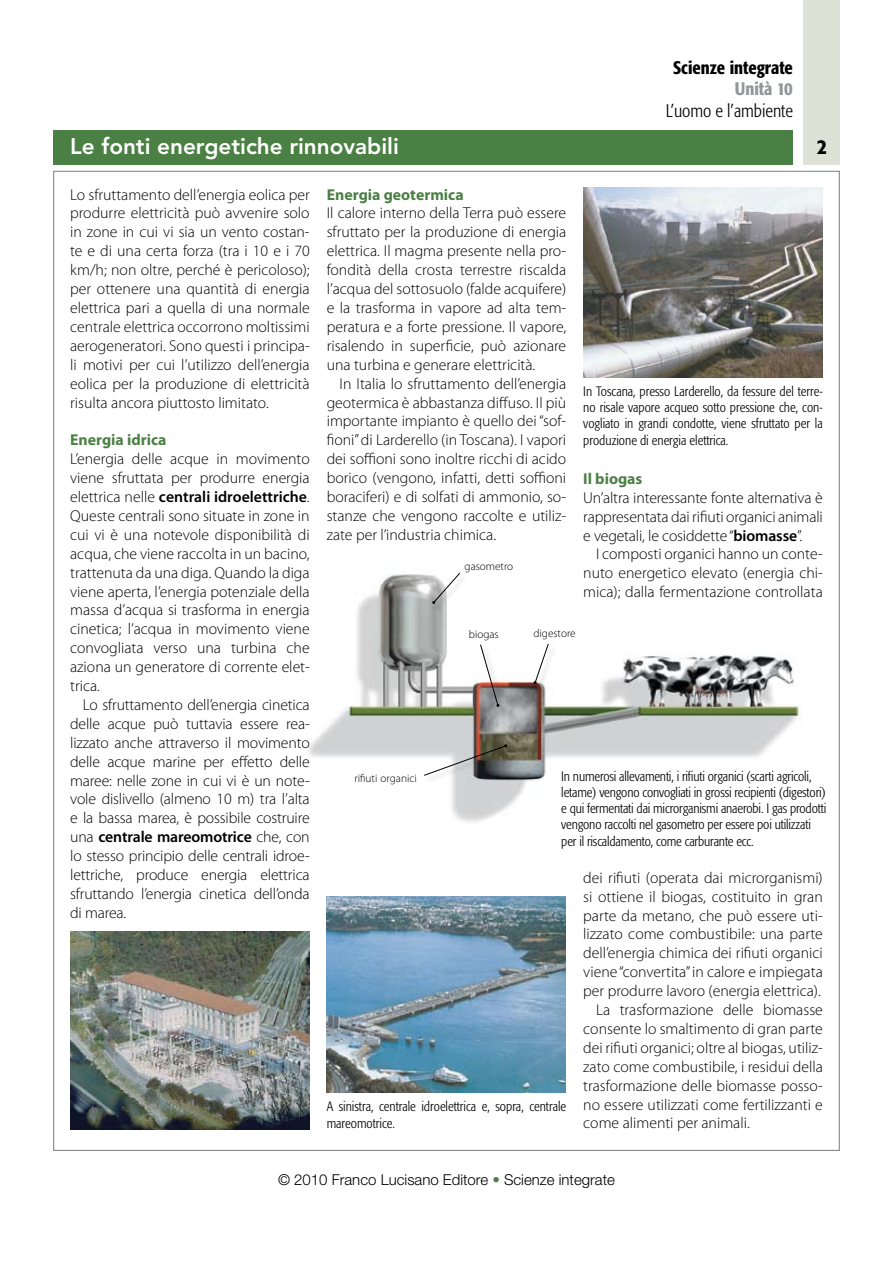
<style>
.page{position:relative;width:893px;height:1263px;background:#fff}
.page>*{position:absolute;margin:0;border:0;box-sizing:border-box;transform-origin:0 0}
.t1{font:800 22.5px "Avenir LT Std";color:#fff}
.t2{font:500 condensed 21px "Formata";color:#000}
.t3{font:300 condensed 18px "Formata";color:#000}
.t4{font:500 condensed 18px "Formata";color:#000}
.t5{font:500 condensed 18px "Formata";color:#939598}
.t6{font:300 15.75px/18.9px "Myriad Pro";color:#000;text-align:justify}
.t7{font:700 15.75px "Myriad Pro";color:#4b8044}
.t8{font:300 15px "Helvetica Neue LT Std";color:#000}
.t9{font:300 condensed 13.5px/16.2px "Formata";letter-spacing:-.01em;color:#000}
.t10{font:300 11.25px "Myriad Pro";color:#000}
.s1{font-weight:600}
.s2{color:#4b8044}
</style>
<div class="page">
<div style="left:53px;top:130px;width:740px;height:34px;background:#4b8044"></div>
<div style="left:804px;top:0;width:36px;height:164px;background:#dee2d6"></div>
<img style="left:309px;top:574px;width:495px;height:248px">
<div style="left:533px;top:643px;width:31px;height:56px;background:#000;opacity:.3"></div>
<svg style="left:534px;top:643px;width:15px;height:41px"></svg>
<div style="left:480px;top:644px;width:35px;height:78px;background:#000;opacity:.3"></div>
<svg style="left:480px;top:644px;width:19px;height:63px"></svg>
<div style="left:424px;top:744px;width:98px;height:46px;background:#000;opacity:.3"></div>
<svg style="left:423px;top:744px;width:84px;height:32px"></svg>
<div style="left:432px;top:572px;width:44px;height:47px;background:#000;opacity:.3"></div>
<svg style="left:432px;top:572px;width:29px;height:32px"></svg>
<img style="left:70px;top:931px;width:240px;height:198px">
<img style="left:327px;top:896px;width:239px;height:197px">
<img style="left:583px;top:188px;width:240px;height:190px">
<p class="t4" style="left:673px;top:57px;width:121px">Scienze integrate</p>
<p class="t5" style="left:735px;top:78px;width:59px">Unità 10</p>
<p class="t3" style="left:666px;top:100px;width:129px">L’uomo e l’ambiente</p>
<h1 class="t1" style="left:70px;top:133px;width:330px">Le fonti energetiche rinnovabili</h1>
<h2 class="t2" style="left:817px;top:133px;width:12px">2</h2>
<p class="t6" style="left:70px;top:185px;width:241px">Lo sfruttamento dell’energia eolica per produrre elettricità può avvenire solo in zone in cui vi sia un vento costan&shy;te e di una certa forza (tra i 10 e i 70 km/h; non oltre, perché è pericoloso); per ottenere una quantità di energia elettrica pari a quella di una normale centrale elettrica occorrono moltissimi aerogeneratori. Sono questi i principa&shy;li motivi per cui l’utilizzo dell’energia eolica per la produzione di elettricità risulta ancora piuttosto limitato.</p>
<p class="t7" style="left:70px;top:431px;width:98px">Energia idrica</p>
<p class="t6" style="left:70px;top:450px;width:241px">L’energia delle acque in movimento viene sfruttata per produrre energia elettrica nelle <span class="s1">centrali idroelettriche</span>.<br>Queste centrali sono situate in zone in cui vi è una notevole disponibilità di acqua, che viene raccolta in un bacino, trattenuta da una diga. Quando la diga viene aperta, l’energia potenziale della massa d’acqua si trasforma in energia cinetica; l’acqua in movimento viene convogliata verso una turbina che aziona un generatore di corrente elet&shy;trica.</p>
<p class="t6" style="left:70px;top:695px;width:241px;text-indent:13px">Lo sfruttamento dell’energia cinetica delle acque può tuttavia essere rea&shy;lizzato anche attraverso il movimento delle acque marine per effetto delle maree: nelle zone in cui vi è un note&shy;vole dislivello (almeno 10 m) tra l’alta e la bassa marea, è possibile costruire una <span class="s1">centrale mareomotrice</span> che, con lo stesso principio delle centrali idroe&shy;lettriche, produce energia elettrica sfruttando l’energia cinetica dell’onda di marea.</p>
<p class="t7" style="left:327px;top:185px;width:138px">Energia geotermica</p>
<p class="t6" style="left:327px;top:204px;width:241px">Il calore interno della Terra può essere sfruttato per la produzione di energia elettrica. Il magma presente nella pro&shy;fondità della crosta terrestre riscalda l’acqua del sottosuolo (falde acquifere) e la trasforma in vapore ad alta tem&shy;peratura e a forte pressione. Il vapore, risalendo in superficie, può azionare una turbina e generare elettricità.</p>
<p class="t6" style="left:327px;top:374px;width:241px;text-indent:13px">In Italia lo sfruttamento dell’energia geotermica è abbastanza diffuso. Il più importante impianto è quello dei “sof&shy;fioni” di Larderello (in Toscana). I vapori dei soffioni sono inoltre ricchi di acido borico (vengono, infatti, detti soffioni boraciferi) e di solfati di ammonio, so&shy;stanze che vengono raccolte e utiliz&shy;zate per l’industria chimica.</p>
<p class="t10" style="left:465px;top:560px;width:50px">gasometro</p>
<p class="t9" style="left:583px;top:383px;width:241px;text-align:justify">In Toscana, presso Larderello, da fessure del terre&shy;no risale vapore acqueo sotto pressione che, con&shy;vogliato in grandi condotte, viene sfruttato per la produzione di energia elettrica.</p>
<p class="t7" style="left:583px;top:470px;width:61px">Il biogas</p>
<p class="t6" style="left:583px;top:488px;width:241px">Un’altra interessante fonte alternativa è rappresentata dai rifiuti organici animali e vegetali, le cosiddette “<span class="s1">biomasse</span>”.</p>
<p class="t6" style="left:583px;top:545px;width:241px;text-indent:13px">I composti organici hanno un conte&shy;nuto energetico elevato (energia chi&shy;mica); dalla fermentazione controllata</p>
<p class="t10" style="left:469px;top:628px;width:31px">biogas</p>
<p class="t10" style="left:533px;top:626px;width:44px">digestore</p>
<p class="t9" style="left:561px;top:768px;width:266px">In numerosi allevamenti, i rifiuti organici (scarti agricoli, letame) vengono convogliati in grossi recipienti (digestori) e qui fermentati dai microrganismi anaerobi. I gas prodotti vengono raccolti nel gasometro per essere poi utilizzati per il riscaldamento, come carburante ecc.</p>
<p class="t6" style="left:583px;top:868px;width:241px">dei rifiuti (operata dai microrganismi)</p>
<p class="t6" style="left:583px;top:887px;width:241px">si ottiene il biogas, costituito in gran</p>
<p class="t6" style="left:583px;top:906px;width:241px">parte da metano, che può essere uti-</p>
<p class="t6" style="left:583px;top:925px;width:241px">lizzato come combustibile: una parte</p>
<p class="t6" style="left:583px;top:944px;width:241px">dell’energia chimica dei rifiuti organici</p>
<p class="t6" style="left:583px;top:963px;width:241px">viene “convertita” in calore e impiegata</p>
<p class="t6" style="left:583px;top:982px;width:239px">per produrre lavoro (energia elettrica).</p>
<p class="t6" style="left:596px;top:1000px;width:228px">La trasformazione delle biomasse</p>
<p class="t6" style="left:583px;top:1019px;width:241px">consente lo smaltimento di gran parte</p>
<p class="t6" style="left:583px;top:1038px;width:241px">dei rifiuti organici; oltre al biogas, utiliz-</p>
<p class="t6" style="left:583px;top:1057px;width:241px">zato come combustibile, i residui della</p>
<p class="t6" style="left:583px;top:1076px;width:241px">trasformazione delle biomasse posso-</p>
<p class="t6" style="left:583px;top:1095px;width:241px">no essere utilizzati come fertilizzanti e</p>
<p class="t6" style="left:583px;top:1114px;width:168px">come alimenti per animali.</p>
<p class="t10" style="left:354px;top:772px;width:64px">rifiuti organici</p>
<p class="t9" style="left:327px;top:1099px;width:241px">A sinistra, centrale idroelettrica e, sopra, centrale mareomotrice.</p>
<p class="t8" style="left:278px;top:1170px;width:338px">© 2010 Franco Lucisano Editore <span class="s2">•</span> Scienze integrate</p>
</div>
